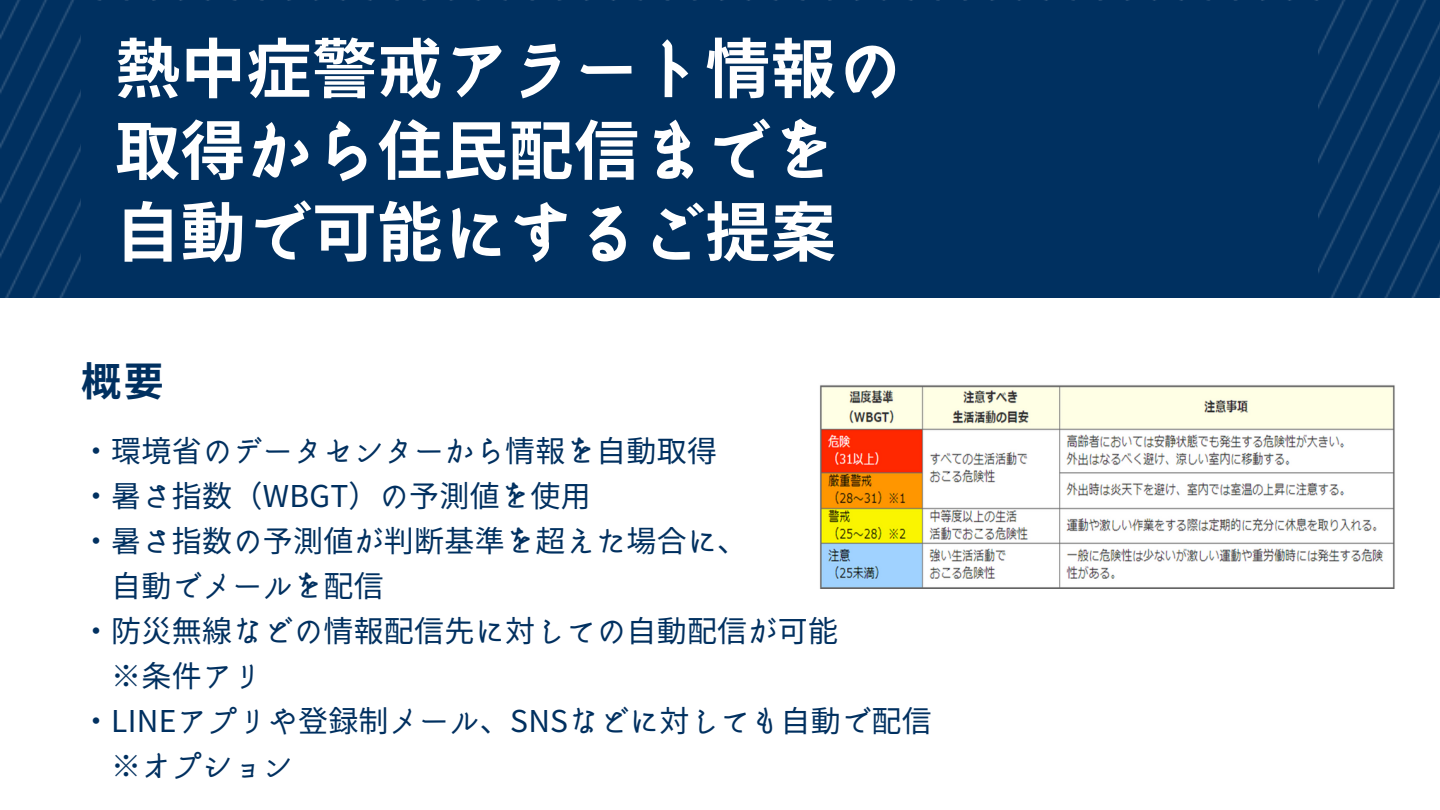
<style>
.page{position:relative;width:1440px;height:810px;background:#fff}
.page>*{position:absolute;margin:0;border:0;box-sizing:border-box;transform-origin:0 0}
.t1{font:700 65px "irohakaku C";letter-spacing:.01em;color:#fff}
.t2{font:700 40px "irohakaku C";color:#003060}
.t3{font:30px "irohakaku C";letter-spacing:.01em;color:#003060}
</style>
<div class="page">
<img style="left:0;top:0;width:1440px;height:298px">
<div style="left:81px;top:1px;width:1237px;height:298px;background:#003060"></div>
<img style="left:820px;top:385px;width:575px;height:203px">
<p class="t1" style="left:115px;top:23px;width:788px">熱中症警戒アラート情報の</p>
<p class="t1" style="left:115px;top:105px;width:722px">取得から住民配信までを</p>
<p class="t1" style="left:115px;top:186px;width:722px">自動で可能にするご提案</p>
<p class="t2" style="left:81px;top:353px;width:84px">概要</p>
<p class="t3" style="left:81px;top:430px;width:638px">・環境省のデータセンターから情報を自動取得</p>
<p class="t3" style="left:81px;top:475px;width:511px">・暑さ指数（WBGT）の予測値を使用</p>
<p class="t3" style="left:81px;top:520px;width:668px">・暑さ指数の予測値が判断基準を超えた場合に、</p>
<p class="t3" style="left:111px;top:565px;width:274px">自動でメールを配信</p>
<p class="t3" style="left:81px;top:610px;width:759px">・防災無線などの情報配信先に対しての自動配信が可能</p>
<p class="t3" style="left:111px;top:655px;width:153px">※条件アリ</p>
<p class="t3" style="left:81px;top:700px;width:852px">・LINEアプリや登録制メール、SNSなどに対しても自動で配信</p>
<p class="t3" style="left:111px;top:745px;width:183px">※オプション</p>
</div>
